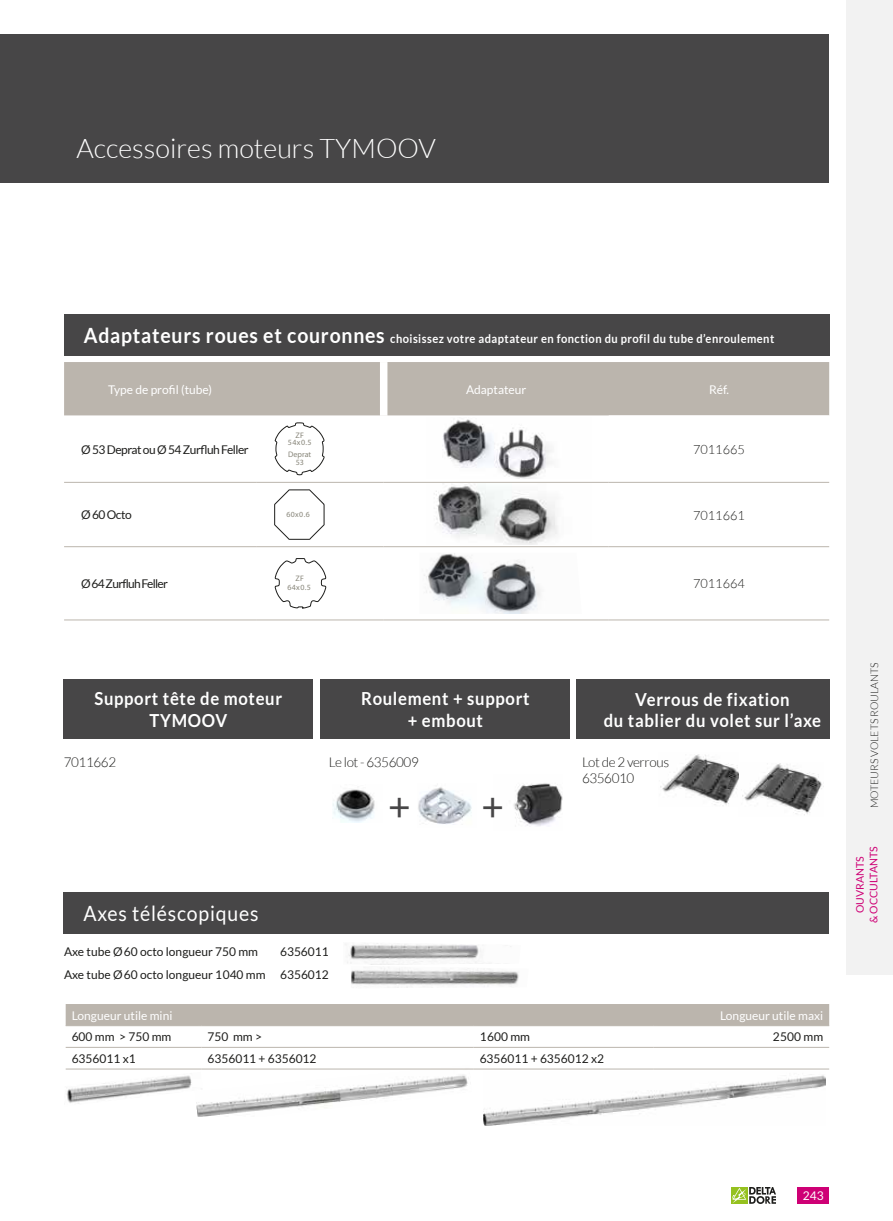
<style>
.page{position:relative;width:893px;height:1221px;background:#fff}
.page>*{position:absolute;margin:0;border:0;box-sizing:border-box;transform-origin:0 0}
.t1{font:39px "Lato";color:#474647}
.t2{font:300 27px "Lato";color:#fff}
.t3{font:21px "Lato";letter-spacing:.04em;color:#fff;scale:.93 1}
.t4{font:700 18px/21.6px "Lato";letter-spacing:.04em;color:#fff;text-align:center;scale:.93 1}
.t5{font:300 13.5px/16.2px "Lato";letter-spacing:-.03em;color:#1d1d1b}
.t6{font:300 12.75px "Lato";color:#1d1d1b}
.t7{font:12px/22.5px "Lato";color:#1d1d1b;text-align:right}
.t8{font:700 12px "Lato";letter-spacing:.04em;color:#fff;scale:.93 1}
.t9{font:12px "Lato";color:#fff}
.t10{font:12px "Lato";letter-spacing:-.04em;color:#1d1d1b}
.t11{font:12px "Lato";letter-spacing:-.06em;color:#1d1d1b}
.t12{font:300 10.5px "Lato";color:#1d1d1b}
.t13{font:10.5px/13.5px "Lato";color:#ce0075;text-align:center}
.t14{font:500 7.95px/7.1px "Helvetica Neue";letter-spacing:.05em;color:#878579;text-align:center}
.t15{font:500 7.95px/8.7px "Helvetica Neue";color:#878579;text-align:center}
.t16{font:500 7.8px "Helvetica Neue";color:#878579}
.s1{font-size:21px}
</style>
<div class="page">
<div style="left:0;top:34px;width:829px;height:148px;background:#474647"></div>
<img style="left:345px;top:943px;width:166px;height:21px">
<img style="left:66px;top:1075px;width:126px;height:29px">
<img style="left:351px;top:967px;width:168px;height:21px">
<img style="left:195px;top:1069px;width:277px;height:47px">
<div style="left:64px;top:314px;width:765px;height:41px;background:#474647"></div>
<div style="left:64px;top:679px;width:249px;height:59px;background:#474647"></div>
<div style="left:321px;top:679px;width:249px;height:59px;background:#474647"></div>
<div style="left:64px;top:892px;width:765px;height:41px;background:#474647"></div>
<div style="left:64px;top:362px;width:765px;height:53px;background:#bbb5ad"></div>
<svg style="left:609px;top:415px;width:220px;height:133px"></svg>
<div style="left:380px;top:362px;width:7px;height:53px;background:#fff"></div>
<hr style="left:64px;top:482px;width:192px;height:1px;background:#bbb5ad">
<hr style="left:256px;top:482px;width:128px;height:1px;background:#bbb5ad">
<hr style="left:384px;top:482px;width:225px;height:1px;background:#bbb5ad">
<hr style="left:609px;top:482px;width:220px;height:1px;background:#bbb5ad">
<hr style="left:64px;top:546px;width:192px;height:1px;background:#bbb5ad">
<hr style="left:64px;top:619px;width:192px;height:1px;background:#bbb5ad">
<hr style="left:256px;top:546px;width:128px;height:1px;background:#bbb5ad">
<hr style="left:256px;top:619px;width:128px;height:1px;background:#bbb5ad">
<hr style="left:384px;top:546px;width:225px;height:1px;background:#bbb5ad">
<hr style="left:384px;top:619px;width:225px;height:1px;background:#bbb5ad">
<hr style="left:609px;top:546px;width:220px;height:1px;background:#bbb5ad">
<hr style="left:609px;top:619px;width:220px;height:1px;background:#bbb5ad">
<svg style="left:275px;top:422px;width:50px;height:53px"></svg>
<svg style="left:274px;top:489px;width:51px;height:50px"></svg>
<svg style="left:274px;top:558px;width:53px;height:50px"></svg>
<img style="left:424px;top:553px;width:117px;height:61px">
<img style="left:742px;top:763px;width:82px;height:52px">
<img style="left:660px;top:754px;width:78px;height:51px">
<div style="left:576px;top:679px;width:253px;height:59px;background:#474647"></div>
<div style="left:66px;top:1004px;width:763px;height:21px;background:#bbb5ad"></div>
<hr style="left:66px;top:1025px;width:136px;height:1px;background:#bbb5ad">
<hr style="left:202px;top:1025px;width:272px;height:1px;background:#bbb5ad">
<hr style="left:474px;top:1025px;width:180px;height:1px;background:#bbb5ad">
<hr style="left:654px;top:1025px;width:175px;height:1px;background:#bbb5ad">
<hr style="left:66px;top:1047px;width:136px;height:1px;background:#bbb5ad">
<hr style="left:66px;top:1068px;width:136px;height:1px;background:#bbb5ad">
<hr style="left:202px;top:1047px;width:272px;height:1px;background:#bbb5ad">
<hr style="left:202px;top:1068px;width:272px;height:1px;background:#bbb5ad">
<hr style="left:474px;top:1047px;width:180px;height:1px;background:#bbb5ad">
<hr style="left:474px;top:1068px;width:180px;height:1px;background:#bbb5ad">
<hr style="left:654px;top:1068px;width:175px;height:1px;background:#bbb5ad">
<hr style="left:654px;top:1047px;width:175px;height:1px;background:#bbb5ad">
<img style="left:513px;top:783px;width:49px;height:43px">
<img style="left:418px;top:787px;width:54px;height:37px">
<img style="left:332px;top:789px;width:43px;height:34px">
<img style="left:483px;top:1074px;width:342px;height:51px">
<img style="left:442px;top:419px;width:110px;height:59px">
<img style="left:434px;top:483px;width:124px;height:61px">
<div style="left:846px;top:0;width:47px;height:974px;background:#f2f2f2"></div>
<div style="left:731px;top:1186px;width:17px;height:17px;background:#95c11f"></div>
<svg style="left:732px;top:1186px;width:44px;height:17px"></svg>
<div style="left:797px;top:1186px;width:32px;height:17px;background:#ce0075"></div>
<h2 class="t2" style="left:77px;top:134px;width:361px">Accessoires moteurs TYMOOV</h2>
<p class="t8" style="left:84px;top:332px;width:744px"><span class="s1">Adaptateurs roues et couronnes</span> choisissez votre adaptateur en fonction du profil du tube d’enroulement</p>
<p class="t9" style="left:108px;top:382px;width:106px">Type de profil (tube)</p>
<p class="t9" style="left:466px;top:382px;width:62px">Adaptateur</p>
<p class="t9" style="left:709px;top:382px;width:21px">Réf.</p>
<p class="t10" style="left:81px;top:442px;width:169px">Ø 53 Deprat ou Ø 54 Zurfluh Feller</p>
<p class="t14" style="left:288px;top:431px;width:25px">ZF<br>54x0.5</p>
<p class="t15" style="left:288px;top:449px;width:25px">Deprat<br>53</p>
<p class="t6" style="left:693px;top:442px;width:53px">7011665</p>
<p class="t7" style="left:81px;top:503px;width:52px">Ø 60 Octo</p>
<p class="t16" style="left:286px;top:510px;width:25px">60x0.6</p>
<p class="t6" style="left:693px;top:508px;width:53px">7011661</p>
<p class="t11" style="left:81px;top:577px;width:88px">Ø 64 Zurfluh Feller</p>
<p class="t14" style="left:287px;top:573px;width:25px;line-height:8.7px">ZF<br>64x0.5</p>
<p class="t6" style="left:693px;top:577px;width:53px">7011664</p>
<h3 class="t4" style="left:94px;top:687px;width:203px">Support tête de moteur<br>TYMOOV</h3>
<h3 class="t4" style="left:361px;top:687px;width:183px">Roulement + support + embout</h3>
<p class="t5" style="left:64px;top:754px;width:54px">7011662</p>
<h3 class="t3" style="left:83px;top:902px;width:190px">Axes téléscopiques</h3>
<p class="t5" style="left:329px;top:754px;width:91px">Le lot - 6356009</p>
<h1 class="t1" style="left:388px;top:784px;width:24px">+</h1>
<h1 class="t1" style="left:482px;top:784px;width:24px">+</h1>
<h3 class="t4" style="left:604px;top:687px;width:235px">Verrous de fixation<br>du tablier du volet sur l’axe</h3>
<p class="t5" style="left:582px;top:754px;width:89px">Lot de 2 verrous<br>6356010</p>
<p class="t7" style="left:64px;top:940px;width:196px">Axe tube Ø 60 octo longueur 750 mm</p>
<p class="t7" style="left:64px;top:940px;width:266px">6356011<br>Axe tube Ø 60 octo longueur 1040 mm 6356012</p>
<p class="t9" style="left:72px;top:1008px;width:102px">Longueur utile mini</p>
<p class="t9" style="left:720px;top:1008px;width:105px">Longueur utile maxi</p>
<p class="t7" style="left:72px;top:1025px;width:101px">600 mm &gt; 750 mm</p>
<p class="t7" style="left:208px;top:1025px;width:56px">750 mm &gt;</p>
<p class="t7" style="left:480px;top:1025px;width:52px">1600 mm</p>
<p class="t7" style="left:773px;top:1025px;width:52px">2500 mm</p>
<p class="t7" style="left:72px;top:1047px;width:66px">6356011 x1</p>
<p class="t7" style="left:208px;top:1047px;width:111px">6356011 + 6356012</p>
<p class="t7" style="left:480px;top:1047px;width:126px">6356011 + 6356012 x2</p>
<p class="t12" style="left:869px;top:808px;width:147px;rotate:-90deg">MOTEURS VOLETS ROULANTS</p>
<p class="t13" style="left:853px;top:923px;width:78px;rotate:-90deg">OUVRANTS<br>&amp; OCCULTANTS</p>
<p class="t9" style="left:803px;top:1189px;width:22px">243</p>
</div>
